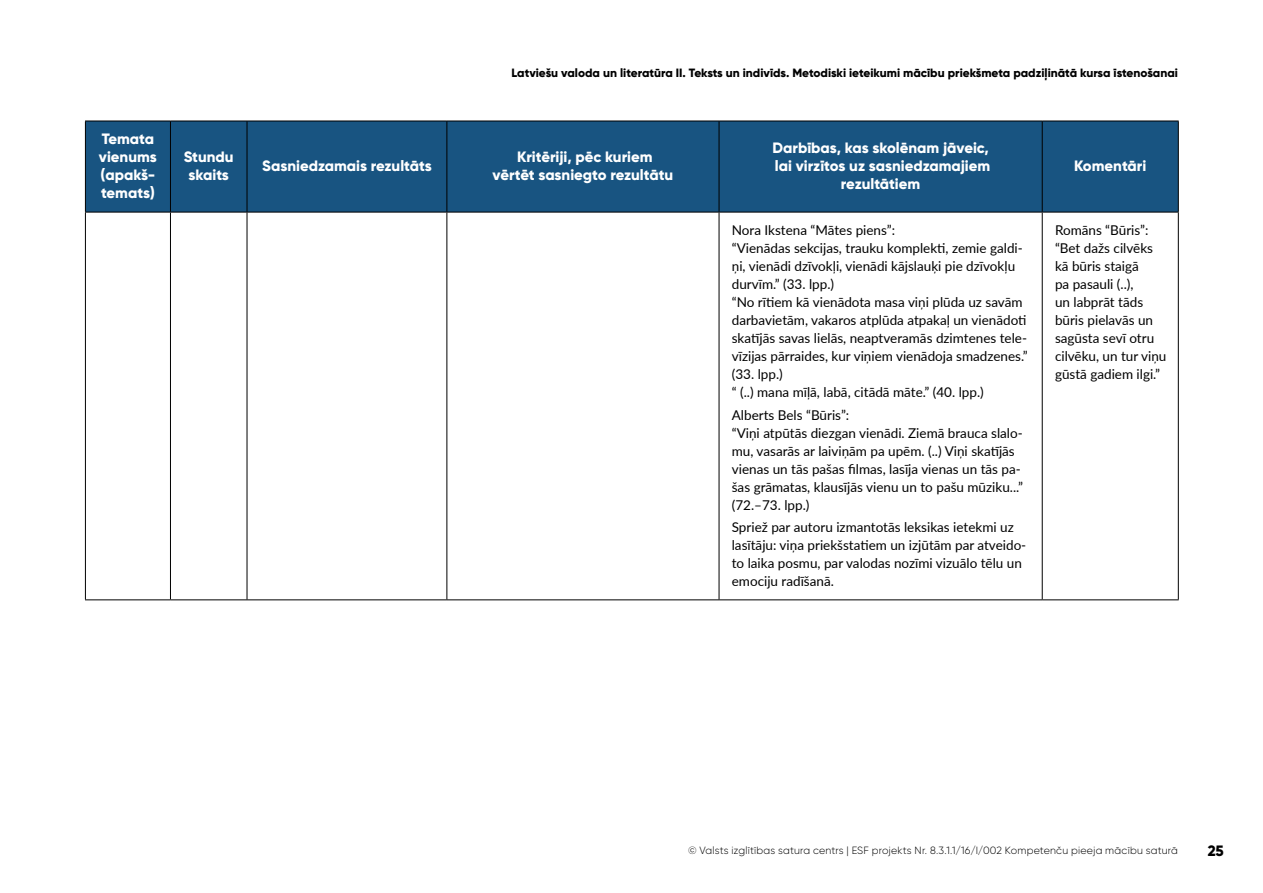
<style>
.page{position:relative;width:1263px;height:893px;background:#fff}
.page>*{position:absolute;margin:0;border:0;box-sizing:border-box;transform-origin:0 0}
.t1{font:800 15px/18px "Gilroy";color:#fff;text-align:center}
.t2{font:800 15px "Gilroy";color:#000}
.t3{font:13.5px/18px "Lato";color:#000}
.t4{font:800 12px "Gilroy";color:#000}
.t5{font:300 10.5px "Gilroy";letter-spacing:.02em;color:#000}
</style>
<div class="page">
<div style="left:86px;top:122px;width:1092px;height:90px;background:#185481"></div>
<hr style="left:170px;top:121px;width:1px;height:91px;background:#000">
<hr style="left:247px;top:121px;width:1px;height:91px;background:#000">
<hr style="left:446px;top:121px;width:1px;height:91px;background:#000">
<hr style="left:719px;top:121px;width:1px;height:91px;background:#000">
<hr style="left:1042px;top:121px;width:1px;height:91px;background:#000">
<hr style="left:170px;top:212px;width:1px;height:387px;background:#000">
<hr style="left:247px;top:212px;width:1px;height:387px;background:#000">
<hr style="left:446px;top:212px;width:1px;height:387px;background:#000">
<hr style="left:719px;top:212px;width:1px;height:387px;background:#000">
<hr style="left:1042px;top:212px;width:1px;height:387px;background:#000">
<hr style="left:85px;top:599px;width:85px;height:1px;background:#000">
<hr style="left:170px;top:599px;width:77px;height:1px;background:#000">
<hr style="left:247px;top:599px;width:200px;height:1px;background:#000">
<hr style="left:447px;top:599px;width:272px;height:1px;background:#000">
<hr style="left:719px;top:599px;width:323px;height:1px;background:#000">
<hr style="left:1042px;top:599px;width:137px;height:1px;background:#000">
<hr style="left:85px;top:212px;width:1px;height:387px;background:#000">
<hr style="left:1178px;top:212px;width:1px;height:387px;background:#000">
<hr style="left:85px;top:121px;width:85px;height:1px;background:#000">
<hr style="left:85px;top:121px;width:1px;height:91px;background:#000">
<hr style="left:170px;top:121px;width:77px;height:1px;background:#000">
<hr style="left:247px;top:121px;width:200px;height:1px;background:#000">
<hr style="left:447px;top:121px;width:272px;height:1px;background:#000">
<hr style="left:719px;top:121px;width:323px;height:1px;background:#000">
<hr style="left:1042px;top:121px;width:137px;height:1px;background:#000">
<hr style="left:1178px;top:121px;width:1px;height:91px;background:#000">
<hr style="left:85px;top:212px;width:85px;height:1px;background:#000">
<hr style="left:170px;top:212px;width:77px;height:1px;background:#000">
<hr style="left:247px;top:212px;width:200px;height:1px;background:#000">
<hr style="left:447px;top:212px;width:272px;height:1px;background:#000">
<hr style="left:719px;top:212px;width:323px;height:1px;background:#000">
<hr style="left:1042px;top:212px;width:137px;height:1px;background:#000">
<p class="t1" style="left:99px;top:130px;width:60px;text-align:left">Temata vienums (apakš&shy;temats)</p>
<p class="t4" style="left:511px;top:65px;width:668px">Latviešu valoda un literatūra II. Teksts un indivīds. Metodiski ieteikumi mācību priekšmeta padziļinātā kursa īstenošanai</p>
<p class="t1" style="left:184px;top:148px;width:51px">Stundu skaits</p>
<p class="t1" style="left:262px;top:157px;width:171px">Sasniedzamais rezultāts</p>
<p class="t1" style="left:493px;top:148px;width:182px">Kritēriji, pēc kuriem vērtēt sasniegto rezultātu</p>
<p class="t1" style="left:772px;top:139px;width:219px">Darbības, kas skolēnam jāveic, lai virzītos uz sasniedzamajiem rezultātiem</p>
<p class="t3" style="left:732px;top:221px;width:297px">Nora Ikstena “Mātes piens”:<br>“Vienādas sekcijas, trauku komplekti, zemie galdi&shy;ņi, vienādi dzīvokļi, vienādi kājslauķi pie dzīvokļu durvīm.” (33. lpp.)<br>“No rītiem kā vienādota masa viņi plūda uz savām darbavietām, vakaros atplūda atpakaļ un vienādoti skatījās savas lielās, neaptveramās dzimtenes tele&shy;vīzijas pārraides, kur viņiem vienādoja smadzenes.” (33. lpp.)<br>“ (..) mana mīļā, labā, citādā māte.” (40. lpp.)</p>
<p class="t3" style="left:732px;top:405px;width:293px">Alberts Bels “Būris”:<br>“Viņi atpūtās diezgan vienādi. Ziemā brauca slalo&shy;mu, vasarās ar laiviņām pa upēm. (..) Viņi skatījās vienas un tās pašas filmas, lasīja vienas un tās pa&shy;šas grāmatas, klausījās vienu un to pašu mūziku...” (72.–73. lpp.)</p>
<p class="t3" style="left:732px;top:517px;width:296px">Spriež par autoru izmantotās leksikas ietekmi uz lasītāju: viņa priekšstatiem un izjūtām par atveido&shy;to laika posmu, par valodas nozīmi vizuālo tēlu un emociju radīšanā.</p>
<p class="t1" style="left:1074px;top:157px;width:74px">Komentāri</p>
<p class="t3" style="left:1055px;top:221px;width:113px">Romāns “Būris”: “Bet dažs cilvēks kā būris staigā<br>pa pasauli (..),<br>un labprāt tāds būris pielavās un sagūsta sevī otru cilvēku, un tur viņu gūstā gadiem ilgi.”</p>
<p class="t5" style="left:688px;top:844px;width:491px">© Valsts izglītības satura centrs | ESF projekts Nr. 8.3.1.1/16/I/002 Kompetenču pieeja mācību saturā</p>
<p class="t2" style="left:1208px;top:841px;width:18px">25</p>
</div>
